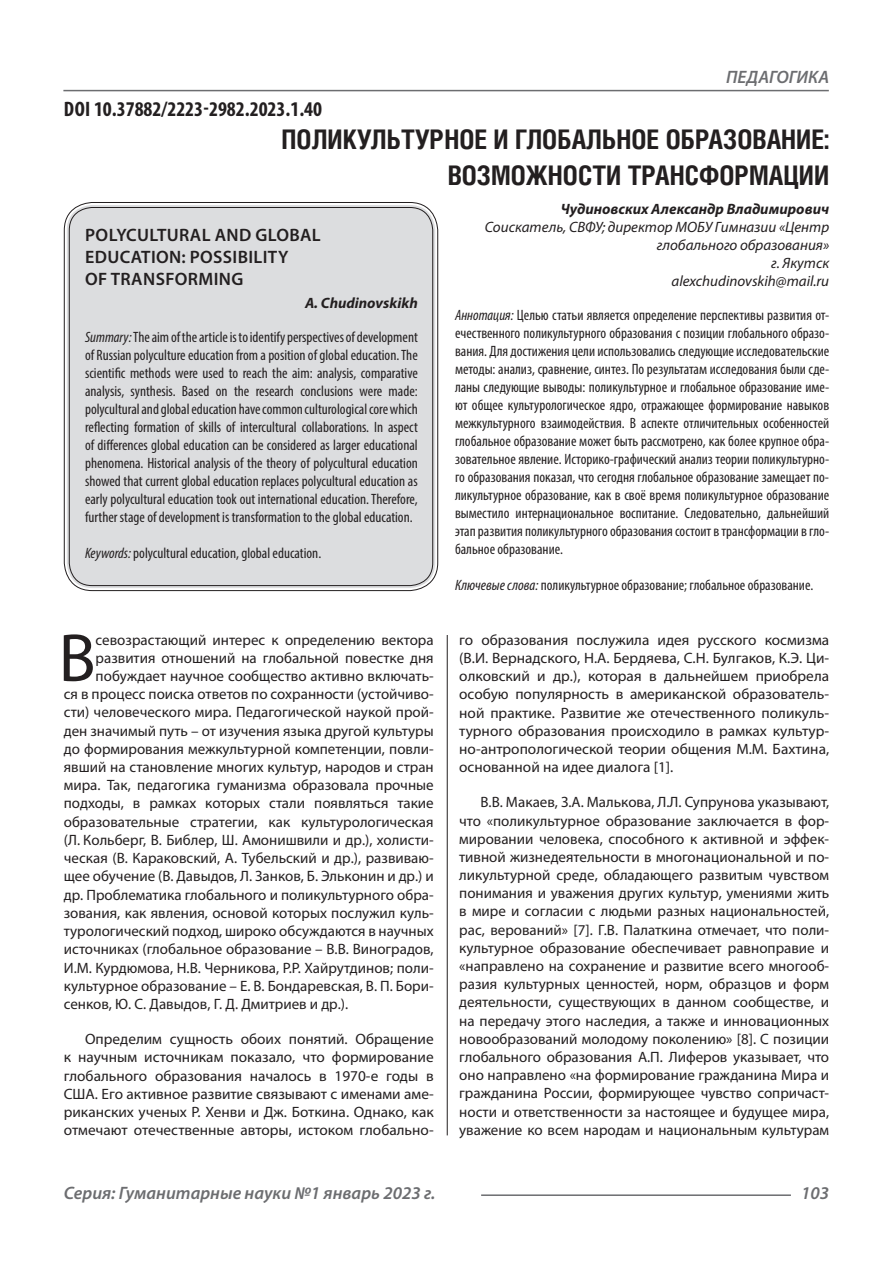
<style>
.page{position:relative;width:893px;height:1263px;background:#fff}
.page>*{position:absolute;margin:0;border:0;box-sizing:border-box;transform-origin:0 0}
.Статья_текст_первый{font:68.4px "Myriad Pro";color:#231f20}
.Статья_название{font:700 27px/36px "Helios Cond C";color:#231f20;text-align:right}
.ДОИ{font:700 condensed 21px "Myriad Pro";color:#231f20}
.Статья_название_англ{font:600 18px/21.6px "Myriad Pro";letter-spacing:.02em;color:#231f20}
.t1{font:italic 600 18px "Myriad Pro";color:#6c6d70}
.Статья_текст{font:15px/18.1px "Myriad Pro";color:#231f20;text-align:justify}
.Статья_текст_первый-2{font:15px "Myriad Pro";color:#231f20}
.Статья_аннотация_тек{font:condensed 15px/18px "Myriad Pro";color:#231f20;text-align:justify}
.Статья_аннотация_анг{font:condensed 15px/18px "Myriad Pro";color:#231f20;text-align:justify}
.Статья_автор_инфо{font:italic 15px/18px "Myriad Pro";color:#231f20;text-align:right}
.Статья_автор_фио_рус{font:italic 700 15px "Myriad Pro";color:#231f20}
.Статья_автор_англ{font:italic 700 15px "Myriad Pro";color:#231f20}
.s1{font-style:italic}
</style>
<div class="page">
<hr style="left:447px;top:128px;width:1px;height:1007px;background:#231f20">
<hr style="left:63px;top:90px;width:766px;height:1px;background:#6c6d70">
<hr style="left:481px;top:1194px;width:310px;height:2px;background:#6c6d70">
<div style="left:441px;top:126px;width:10px;height:509px;background:#fff"></div>
<div style="left:67px;top:205px;width:368px;height:383px;background:#dcdddf;border-radius:26px"></div>
<p class="ДОИ" style="left:64px;top:96px;width:260px">DOI 10.37882/2223-2982.2023.1.40</p>
<p class="t1" style="left:726px;top:66px;width:104px">ПЕДАГОГИКА</p>
<p class="Статья_название" style="left:282px;top:121px;width:549px">ПОЛИКУЛЬТУРНОЕ И ГЛОБАЛЬНОЕ ОБРАЗОВАНИЕ:<br>ВОЗМОЖНОСТИ ТРАНСФОРМАЦИИ</p>
<p class="Статья_автор_фио_рус" style="left:561px;top:199px;width:270px">Чудиновских Александр Владимирович</p>
<p class="Статья_автор_инфо" style="left:485px;top:218px;width:346px">Соискатель, СВФУ; директор МОБУ Гимназии «Центр глобального образования»</p>
<p class="Статья_автор_инфо" style="left:771px;top:254px;width:59px">г. Якутск</p>
<p class="Статья_автор_инфо" style="left:671px;top:272px;width:159px">alexchudinovskih@mail.ru</p>
<p class="Статья_аннотация_тек" style="left:455px;top:305px;width:376px"><span class="s1">Аннотация:</span> Целью статьи является определение перспективы развития от&shy;ечественного поликультурного образования с позиции глобального образо&shy;вания. Для достижения цели использовались следующие исследовательские методы: анализ, сравнение, синтез. По результатам исследования были сде&shy;ланы следующие выводы: поликультурное и глобальное образование име&shy;ют общее культурологическое ядро, отражающее формирование навыков межкультурного взаимодействия. В аспекте отличительных особенностей глобальное образование может быть рассмотрено, как более крупное обра&shy;зовательное явление. Историко-графический анализ теории поликультурно&shy;го образования показал, что сегодня глобальное образование замещает по&shy;ликультурное образование, как в своё время поликультурное образование выместило интернациональное воспитание. Следовательно, дальнейший этап развития поликультурного образования состоит в трансформации в гло&shy;бальное образование.</p>
<p class="Статья_аннотация_тек" style="left:455px;top:575px;width:360px"><span class="s1">Ключевые слова:</span> поликультурное образование; глобальное образование.</p>
<p class="Статья_название_англ" style="left:85px;top:224px;width:237px">POLYCULTURAL AND GLOBAL<br>EDUCATION: POSSIBILITY</p>
<p class="Статья_название_англ" style="left:85px;top:267px;width:160px">OF TRANSFORMING</p>
<p class="Статья_автор_англ" style="left:305px;top:293px;width:114px">A. Chudinovskikh</p>
<p class="Статья_аннотация_анг" style="left:85px;top:328px;width:334px"><span class="s1">Summary:</span> The aim of the article is to identify perspectives of development of Russian polyculture education from a position of global education. The scientific methods were used to reach the aim: analysis, comparative analysis, synthesis. Based on the research conclusions were made: polycultural and global education have common culturological core which reflecting formation of skills of intercultural collaborations. In aspect of differences global education can be considered as larger educational phenomena. Historical analysis of the theory of polycultural education showed that current global education replaces polycultural education as early polycultural education took out international education. Therefore, further stage of development is transformation to the global education.</p>
<p class="Статья_аннотация_анг" style="left:85px;top:544px;width:238px"><span class="s1">Keywords:</span> polycultural education, global education.</p>
<p class="Статья_текст_первый" style="left:59px;top:616px;width:39px">В</p>
<p class="Статья_текст_первый-2" style="left:96px;top:631px;width:340px">севозрастающий интерес к определению вектора</p>
<p class="Статья_текст_первый-2" style="left:96px;top:649px;width:340px">развития отношений на глобальной повестке дня</p>
<p class="Статья_текст_первый-2" style="left:96px;top:667px;width:340px">побуждает научное сообщество активно включать-</p>
<p class="Статья_текст_первый-2" style="left:64px;top:685px;width:371px">ся в процесс поиска ответов по сохранности (устойчиво-</p>
<p class="Статья_текст_первый-2" style="left:64px;top:703px;width:371px">сти) человеческого мира. Педагогической наукой прой-</p>
<p class="Статья_текст_первый-2" style="left:64px;top:721px;width:371px">ден значимый путь – от изучения языка другой культуры</p>
<p class="Статья_текст_первый-2" style="left:64px;top:739px;width:371px">до формирования межкультурной компетенции, повли-</p>
<p class="Статья_текст_первый-2" style="left:64px;top:758px;width:371px">явший на становление многих культур, народов и стран</p>
<p class="Статья_текст_первый-2" style="left:64px;top:776px;width:371px">мира. Так, педагогика гуманизма образовала прочные</p>
<p class="Статья_текст_первый-2" style="left:64px;top:794px;width:371px">подходы, в рамках которых стали появляться такие</p>
<p class="Статья_текст_первый-2" style="left:64px;top:812px;width:371px">образовательные стратегии, как культурологическая</p>
<p class="Статья_текст_первый-2" style="left:64px;top:831px;width:371px">(Л. Кольберг, В. Библер, Ш. Амонишвили и др.), холисти-</p>
<p class="Статья_текст_первый-2" style="left:64px;top:849px;width:371px">ческая (В. Караковский, А. Тубельский и др.), развиваю-</p>
<p class="Статья_текст_первый-2" style="left:64px;top:867px;width:371px">щее обучение (В. Давыдов, Л. Занков, Б. Эльконин и др.) и</p>
<p class="Статья_текст_первый-2" style="left:64px;top:885px;width:371px">др. Проблематика глобального и поликультурного обра-</p>
<p class="Статья_текст_первый-2" style="left:64px;top:903px;width:371px">зования, как явления, основой которых послужил куль-</p>
<p class="Статья_текст_первый-2" style="left:64px;top:922px;width:371px">турологический подход, широко обсуждаются в научных</p>
<p class="Статья_текст_первый-2" style="left:64px;top:940px;width:371px">источниках (глобальное образование – В.В. Виноградов,</p>
<p class="Статья_текст_первый-2" style="left:64px;top:958px;width:371px">И.М. Курдюмова, Н.В. Черникова, Р.Р. Хайрутдинов; поли-</p>
<p class="Статья_текст_первый-2" style="left:64px;top:976px;width:371px">культурное образование – Е. В. Бондаревская, В. П. Бори-</p>
<p class="Статья_текст_первый-2" style="left:64px;top:995px;width:286px">сенков, Ю. С. Давыдов, Г. Д. Дмитриев и др.).</p>
<p class="Статья_текст" style="left:64px;top:1030px;width:371px;text-indent:21px">Определим сущность обоих понятий. Обращение к научным источникам показало, что формирование глобального образования началось в 1970-е годы в США. Его активное развитие связывают с именами аме&shy;риканских ученых Р. Хенви и Дж. Боткина. Однако, как отмечают отечественные авторы, истоком глобально-</p>
<p class="Статья_текст" style="left:459px;top:630px;width:371px">го образования послужила идея русского космизма (В.И. Вернадского, Н.А. Бердяева, С.Н. Булгаков, К.Э. Ци&shy;олковский и др.), которая в дальнейшем приобрела особую популярность в американской образователь&shy;ной практике. Развитие же отечественного поликуль&shy;турного образования происходило в рамках культур&shy;но-антропологической теории общения М.М. Бахтина, основанной на идее диалога [1].</p>
<p class="Статья_текст" style="left:459px;top:793px;width:371px;text-indent:21px">В.В. Макаев, З.А. Малькова, Л.Л. Супрунова указывают, что «поликультурное образование заключается в фор&shy;мировании человека, способного к активной и эффек&shy;тивной жизнедеятельности в многонациональной и по&shy;ликультурной среде, обладающего развитым чувством понимания и уважения других культур, умениями жить в мире и согласии с людьми разных национальностей, рас, верований» [7]. Г.В. Палаткина отмечает, что поли&shy;культурное образование обеспечивает равноправие и «направлено на сохранение и развитие всего многооб&shy;разия культурных ценностей, норм, образцов и форм деятельности, существующих в данном сообществе, и на передачу этого наследия, а также и инновационных новообразований молодому поколению» [8]. С позиции глобального образования А.П. Лиферов указывает, что оно направлено «на формирование гражданина Мира и гражданина России, формирующее чувство сопричаст&shy;ности и ответственности за настоящее и будущее мира, уважение ко всем народам и национальным культурам</p>
<p class="t1" style="left:64px;top:1182px;width:373px">Серия: Гуманитарные науки №1 январь 2023 г.</p>
<p class="t1" style="left:801px;top:1182px;width:30px">103</p>
</div>
